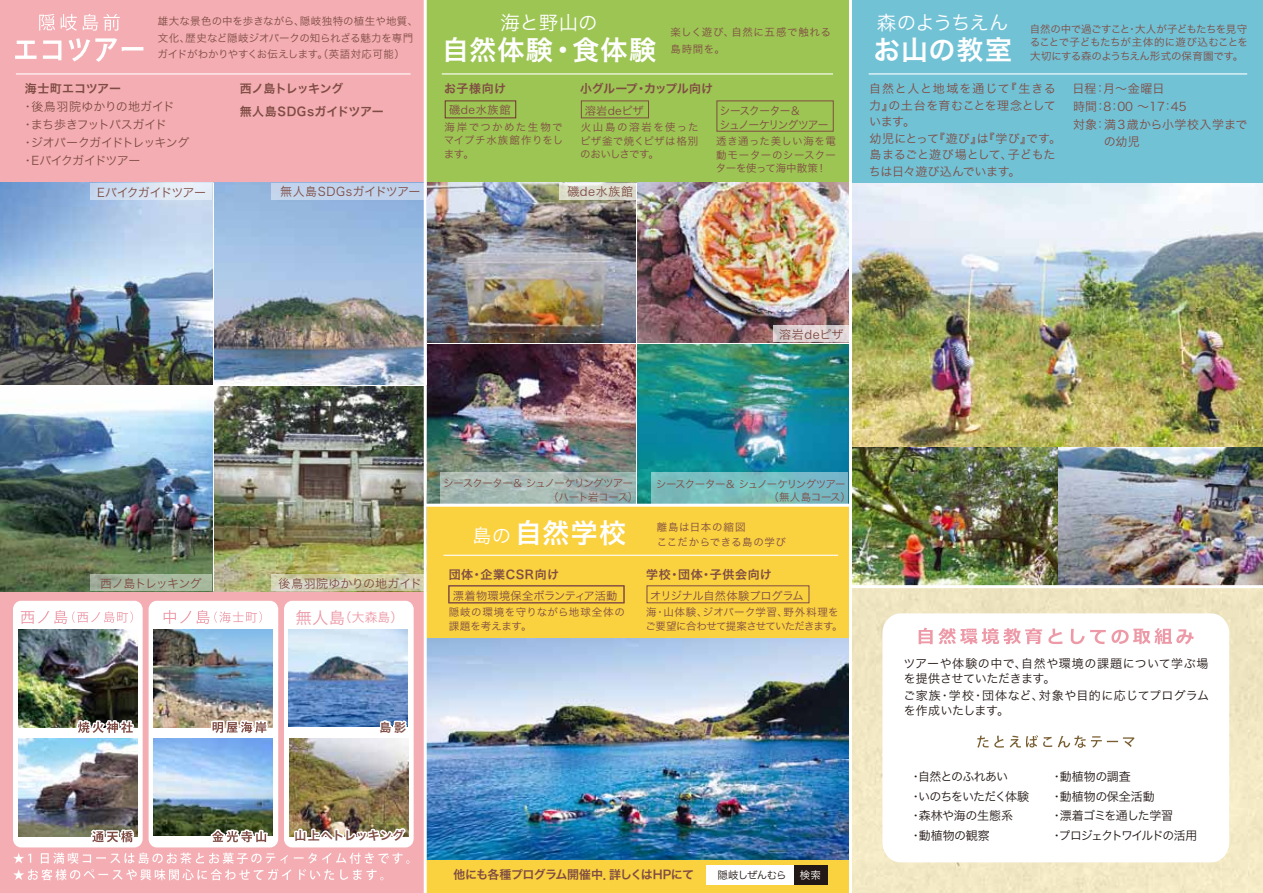
<style>
.page{position:relative;width:1263px;height:893px;background:#fff}
.page>*{position:absolute;margin:0;border:0;box-sizing:border-box;transform-origin:0 0}
.t1{font:27px "Hira Kaku Pro W6";letter-spacing:.04em;color:#fff}
.t2{font:19.5px "Hira Kaku Pro W3";letter-spacing:-.055em;color:#fff}
.t3{font:19.5px "Hira Kaku Pro W3";letter-spacing:-.02em;color:#fff}
.t4{font:12.75px "Hira Kaku Pro W3";color:#ed99a7}
.t5{font:12px/16.5px "Hira Kaku Pro W3";letter-spacing:-.005em;color:#7f4c44}
.t6{font:12px/18px "Hira Kaku Pro W3";letter-spacing:-.045em;color:#7f4c44}
.t7{font:12px/22.5px "Hira Kaku Pro W6";letter-spacing:-.005em;color:#7f4c44}
.t8{font:12px "Hira Kaku Pro W6";letter-spacing:-.055em;color:#7f4c44}
.t9{font:12px/19.5px "Hira Kaku Pro W3";letter-spacing:-.04em;color:#221815}
.t10{font:12px/15px "Hira Kaku Pro W3";letter-spacing:.025em;color:#221815}
.t11{font:12px/19.5px "Hira Kaku Pro W3";letter-spacing:-.05em;color:#221815}
.t12{font:12px/15px "Hira Kaku Pro W3";letter-spacing:.015em;color:#221815}
.t13{font:12px "Hira Kaku Pro W6";letter-spacing:.05em;color:#7f4c44}
.t14{font:12px "Hira Kaku Pro W3";letter-spacing:.025em;color:#7f4c44}
.t15{font:12px "Hira Kaku Pro W3";letter-spacing:-.065em;color:#7f4c44}
.t16{font:12px "Hira Kaku Pro W3";letter-spacing:-.055em;color:#7f4c44}
.t17{font:11.25px "Hira Kaku Pro W3";letter-spacing:-.02em;color:#7f4c44}
.t18{font:11.25px/13.5px "Hira Kaku Pro W3";letter-spacing:-.065em;color:#7f4c44;scale:.95 1}
.t19{font:11.25px "Hira Kaku Pro W3";letter-spacing:.015em;color:#7f4c44}
.t20{font:10.5px/13.5px "Hira Kaku Pro W3";color:#7f4c44;text-align:justify}
.t21{font:10.5px/13.5px "Hira Kaku Pro W3";letter-spacing:-.065em;color:#7f4c44}
.t22{font:10.5px/16.5px "Hira Kaku Pro W3";letter-spacing:.055em;color:#7f4c44}
.t23{font:10.5px/13.5px "Hira Kaku Pro W3";letter-spacing:-.035em;color:#7f4c44}
.t24{font:10.5px/13.5px "Hira Kaku Pro W3";letter-spacing:.04em;color:#7f4c44}
.t25{font:10.5px "Hira Kaku Pro W3";color:#fff}
.s1{font-size:16.5px}
.s2{font-family:"Hira Kaku Pro W3";font-size:19.5px}
.s3{font-family:"Hira Kaku Pro W3";font-size:10.5px;color:#221815}
</style>
<div class="page">
<div style="left:0;top:591px;width:426px;height:302px;background:#f4aeb3"></div>
<svg style="left:13px;top:852px;width:396px;height:28px"></svg>
<div style="left:425px;top:0;width:425px;height:183px;background:#9dc553"></div>
<div style="left:13px;top:601px;width:130px;height:246px;background:#fff;border-radius:8px"></div>
<div style="left:149px;top:601px;width:129px;height:246px;background:#fff;border-radius:8px"></div>
<div style="left:284px;top:601px;width:130px;height:246px;background:#fff;border-radius:8px"></div>
<img style="left:18px;top:629px;width:119px;height:98px">
<svg style="left:21px;top:611px;width:28px;height:13px"></svg>
<svg style="left:55px;top:610px;width:78px;height:14px"></svg>
<svg style="left:164px;top:610px;width:98px;height:14px"></svg>
<div style="left:0;top:0;width:425px;height:183px;background:#f4aeb3"></div>
<svg style="left:39px;top:14px;width:16px;height:17px"></svg>
<svg style="left:61px;top:14px;width:16px;height:17px"></svg>
<svg style="left:83px;top:14px;width:37px;height:17px"></svg>
<svg style="left:15px;top:38px;width:129px;height:24px"></svg>
<svg style="left:76px;top:720px;width:58px;height:13px"></svg>
<img style="left:18px;top:738px;width:119px;height:98px">
<svg style="left:91px;top:829px;width:43px;height:14px"></svg>
<img style="left:154px;top:629px;width:119px;height:98px">
<svg style="left:211px;top:720px;width:57px;height:13px"></svg>
<img style="left:154px;top:738px;width:119px;height:98px">
<svg style="left:211px;top:829px;width:57px;height:14px"></svg>
<img style="left:289px;top:629px;width:119px;height:98px">
<img style="left:289px;top:738px;width:119px;height:98px">
<div style="left:426px;top:506px;width:425px;height:387px;background:#fad13f"></div>
<img style="left:427px;top:638px;width:422px;height:221px">
<img style="left:852px;top:447px;width:411px;height:446px">
<hr style="left:16px;top:73px;width:395px;height:2px;background:#fff">
<hr style="left:442px;top:73px;width:391px;height:2px;background:#fff">
<img style="left:427px;top:183px;width:209px;height:159px">
<img style="left:638px;top:183px;width:210px;height:159px">
<img style="left:427px;top:344px;width:209px;height:160px">
<img style="left:638px;top:344px;width:210px;height:160px">
<img style="left:852px;top:183px;width:411px;height:263px">
<div style="left:850px;top:0;width:413px;height:183px;background:#72c2d6"></div>
<hr style="left:869px;top:73px;width:378px;height:2px;background:#fff">
<hr style="left:443px;top:555px;width:395px;height:1px;background:#fff">
<hr style="left:851px;top:585px;width:412px;height:3px;background:#fff">
<img style="left:0;top:183px;width:212px;height:202px">
<img style="left:0;top:403px;width:212px;height:188px">
<img style="left:214px;top:387px;width:210px;height:204px">
<img style="left:214px;top:183px;width:210px;height:202px">
<svg style="left:293px;top:826px;width:115px;height:11px"></svg>
<hr style="left:424px;top:0;width:3px;height:893px;background:#fff">
<hr style="left:849px;top:0;width:3px;height:893px;background:#fff">
<hr style="left:425px;top:504px;width:427px;height:3px;background:#fff">
<svg style="left:882px;top:613px;width:347px;height:249px"></svg>
<svg style="left:919px;top:628px;width:123px;height:16px"></svg>
<svg style="left:1048px;top:629px;width:14px;height:15px"></svg>
<svg style="left:1071px;top:628px;width:123px;height:16px"></svg>
<svg style="left:977px;top:736px;width:27px;height:12px"></svg>
<svg style="left:1010px;top:735px;width:42px;height:12px"></svg>
<svg style="left:1058px;top:736px;width:76px;height:12px"></svg>
<div style="left:445px;top:101px;width:71px;height:17px;border:1px solid #703131"></div>
<div style="left:581px;top:101px;width:68px;height:17px;border:1px solid #7f4c44"></div>
<div style="left:716px;top:101px;width:118px;height:31px;border:1px solid #7f4c44"></div>
<div style="left:448px;top:585px;width:176px;height:18px;border:1px solid #7f4c44"></div>
<div style="left:647px;top:585px;width:162px;height:18px;border:1px solid #7f4c44"></div>
<div style="left:706px;top:865px;width:122px;height:19px;background:#fff"></div>
<div style="left:795px;top:865px;width:33px;height:19px;background:#221815"></div>
<div style="left:91px;top:183px;width:121px;height:17px;background:linear-gradient(to right,#c7d7ee,#ebf2fa)"></div>
<div style="left:272px;top:183px;width:152px;height:17px;background:#c2d3ec"></div>
<div style="left:91px;top:574px;width:121px;height:17px;background:linear-gradient(to right,#a0ac99,#acbfa2)"></div>
<svg style="left:272px;top:574px;width:152px;height:17px"></svg>
<svg style="left:440px;top:472px;width:196px;height:32px"></svg>
<svg style="left:651px;top:473px;width:197px;height:31px;fill:#78bdc1"></svg>
<svg style="left:560px;top:183px;width:76px;height:17px"></svg>
<svg style="left:773px;top:325px;width:75px;height:17px"></svg>
<svg style="left:378px;top:664px;width:30px;height:63px"></svg>
<p class="t20" style="left:157px;top:12px;width:263px;line-height:16.5px;text-align:left">雄大な景色の中を歩きながら、隠岐独特の植生や地質、文化、歴史など隠岐ジオパークの知られざる魅力を専門ガイドがわかりやすくお伝えします。（英語対応可能）</p>
<h2 class="t3" style="left:500px;top:6px;width:99px">海と野山の</h2>
<h1 class="t1" style="left:442px;top:26px;width:215px">自然体験・食体験</h1>
<p class="t22" style="left:671px;top:23px;width:162px">楽しく遊び、自然に五感で触れる島時間を。</p>
<p class="t7" style="left:25px;top:77px;width:98px">海士町エコツアー</p>
<p class="t6" style="left:22px;top:97px;width:169px">・後鳥羽院ゆかりの地ガイド・まち歩きフットパスガイド<br>・ジオパークガイドトレッキング・Eバイクガイドツアー</p>
<p class="t15" style="left:97px;top:182px;width:110px">Eバイクガイドツアー</p>
<p class="t7" style="left:240px;top:77px;width:146px">西ノ島トレッキング<br>無人島SDGsガイドツアー</p>
<p class="t7" style="left:444px;top:77px;width:63px">お子様向け</p>
<p class="t17" style="left:449px;top:100px;width:63px">磯de水族館</p>
<p class="t20" style="left:444px;top:119px;width:121px">海岸でつかめた生物でマイプチ水族館作りをします。</p>
<p class="t8" style="left:580px;top:78px;width:134px">小グループ・カップル向け</p>
<p class="t17" style="left:585px;top:100px;width:60px">溶岩deピザ</p>
<p class="t20" style="left:580px;top:120px;width:120px">火山島の溶岩を使ったピザ釜で焼くピザは格別のおいしさです。</p>
<p class="t18" style="left:719px;top:103px;width:116px">シースクーター＆<br>シュノーケリングツアー</p>
<p class="t20" style="left:716px;top:134px;width:122px">透き通った美しい海を電動モーターのシースクーターを使って海中散策！</p>
<p class="t14" style="left:280px;top:181px;width:142px">無人島SDGsガイドツアー</p>
<p class="t5" style="left:567px;top:183px;width:67px">磯de水族館</p>
<h2 class="t2" style="left:877px;top:6px;width:133px">森のようちえん</h2>
<h1 class="t1" style="left:873px;top:26px;width:140px">お山の教室</h1>
<p class="t20" style="left:1030px;top:21px;width:220px">自然の中で過ごすこと・大人が子どもたちを見守ることで子どもたちが主体的に遊び込むことを大切にする森のようちえん形式の保育園です。</p>
<p class="t5" style="left:869px;top:80px;width:194px">自然と人と地域を通じて『生きる力』の土台を育むことを理念としています。<br>幼児にとって『遊び』は『学び』です。島まるごと遊び場として、子どもたちは日々遊び込んでいます。</p>
<p class="t5" style="left:1072px;top:79px;width:176px;line-height:18px">日程：月～金曜日<br>時間：8：00 ～1 7：45<br>対象：満３歳から小学校入学まで</p>
<p class="t5" style="left:1104px;top:132px;width:38px">の幼児</p>
<p class="t5" style="left:779px;top:325px;width:66px">溶岩deピザ</p>
<p class="t16" style="left:100px;top:572px;width:103px">西ノ島トレッキング</p>
<p class="t5" style="left:278px;top:574px;width:145px">後鳥羽院ゆかりの地ガイド</p>
<p class="t4" style="left:295px;top:606px;width:109px"><span class="s1">無人島</span>（大森島）</p>
<p class="t21" style="left:548px;top:476px;width:92px;text-indent:-105px">シースクーター＆ シュノーケリングツアー（ハート岩コース）</p>
<p class="t21" style="left:768px;top:476px;width:84px;text-indent:-113px">シースクーター＆ シュノーケリングツアー（無人島コース）</p>
<h1 class="t1" style="left:472px;top:509px;width:156px"><span class="s2">島の</span>自然学校</h1>
<p class="t22" style="left:657px;top:519px;width:131px;line-height:15px">離島は日本の縮図<br>ここだからできる島の学び</p>
<p class="t13" style="left:449px;top:563px;width:112px">団体・企業CSR向け</p>
<p class="t19" style="left:453px;top:585px;width:166px">漂着物環境保全ボランティア活動</p>
<p class="t24" style="left:449px;top:605px;width:178px">隠岐の環境を守りながら地球全体の課題を考えます。</p>
<p class="t13" style="left:646px;top:563px;width:127px">学校・団体・子供会向け</p>
<p class="t17" style="left:650px;top:585px;width:155px">オリジナル自然体験プログラム</p>
<p class="t23" style="left:645px;top:605px;width:198px">海・山体験、ジオパーク学習、野外料理をご要望に合わせて提案させていただきます。</p>
<p class="t7" style="left:380px;top:716px;width:28px">島影</p>
<p class="t7" style="left:295px;top:824px;width:111px">山上へトレッキング</p>
<p class="t8" style="left:453px;top:863px;width:335px">他にも各種プログラム開催中．詳しくはHPにて　 <span class="s3">隠岐しぜんむら</span></p>
<p class="t25" style="left:800px;top:865px;width:22px">検索</p>
<p class="t10" style="left:903px;top:655px;width:307px">ツアーや体験の中で、自然や環境の課題について学ぶ場を提供させていただきます。</p>
<p class="t12" style="left:903px;top:687px;width:307px">ご家族・学校・団体など、対象や目的に応じてプログラムを作成いたします。</p>
<p class="t11" style="left:910px;top:766px;width:121px">・自然とのふれあい<br>・いのちをいただく体験・森林や海の生態系<br>・動植物の観察</p>
<p class="t9" style="left:1051px;top:766px;width:148px">・動植物の調査<br>・動植物の保全活動<br>・漂着ゴミを通した学習<br>・プロジェクトワイルドの活用</p>
</div>
